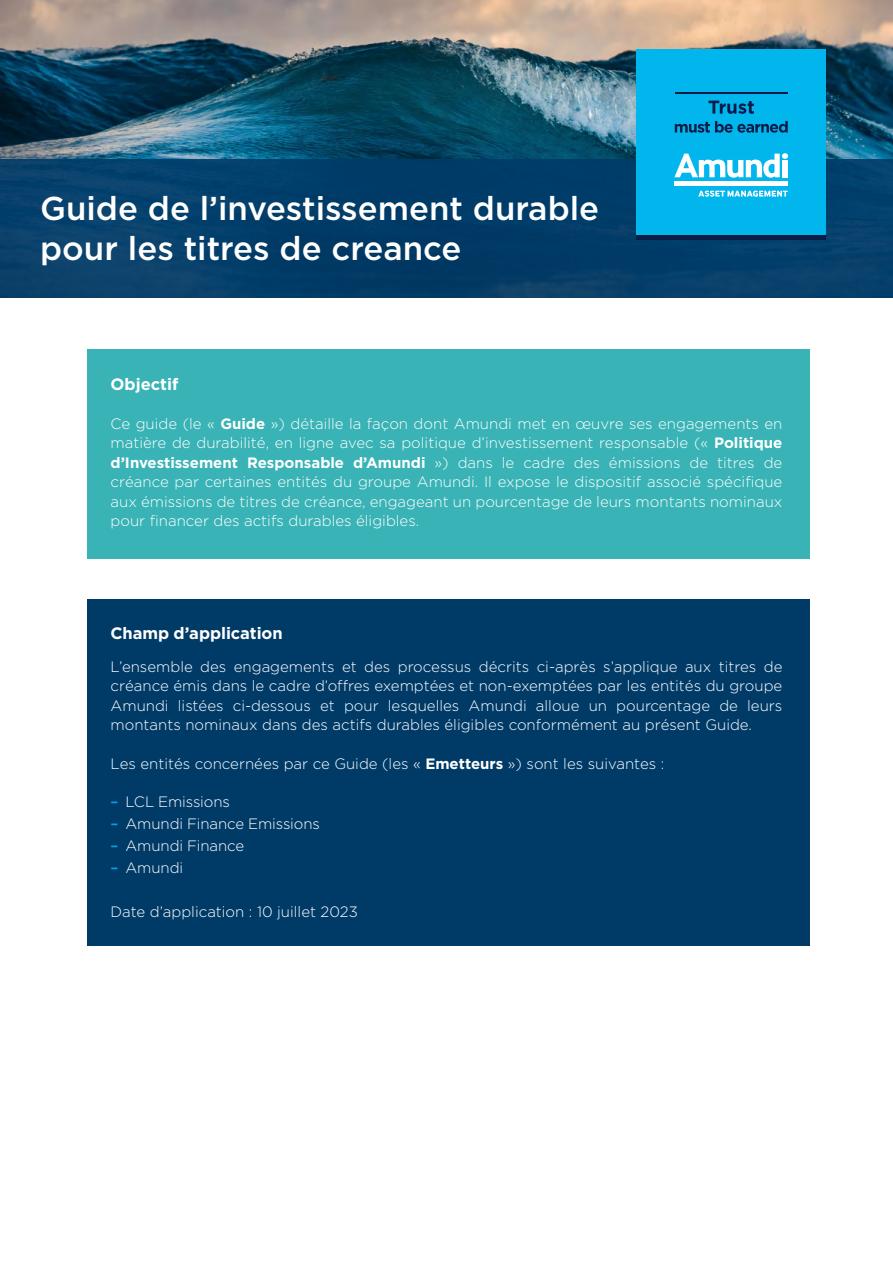
<style>
.page{position:relative;width:893px;height:1263px;background:#fff}
.page>*{position:absolute;margin:0;border:0;box-sizing:border-box;transform-origin:0 0}
.t1{font:500 33px/39.6px "Gotham HTF";color:#fff}
.t2{font:700 16.5px "Gotham HTF";color:#fff}
.t3{font:300 15px/19.5px "Gotham HTF";color:#fff;text-align:justify}
.s1{font-weight:700}
.s2{font-weight:500;color:#009fe3}
</style>
<div class="page">
<img style="left:0;top:0;width:893px;height:159px">
<div style="left:0;top:159px;width:893px;height:139px;background:#003b68"></div>
<div style="left:636px;top:49px;width:190px;height:191px;background:#00b6ed"></div>
<hr style="left:636px;top:236px;width:190px;height:4px;background:#0c1c49">
<hr style="left:675px;top:182px;width:113px;height:4px;background:#fff">
<svg style="left:674px;top:153px;width:114px;height:25px"></svg>
<div style="left:782px;top:160px;width:6px;height:17px;background:#fff"></div>
<svg style="left:698px;top:190px;width:90px;height:7px"></svg>
<hr style="left:675px;top:92px;width:113px;height:1px;background:#0c1c49">
<svg style="left:675px;top:121px;width:113px;height:12px"></svg>
<svg style="left:708px;top:101px;width:46px;height:13px"></svg>
<div style="left:87px;top:349px;width:723px;height:210px;background:#39b3b6"></div>
<div style="left:87px;top:599px;width:723px;height:347px;background:#003b68"></div>
<h1 class="t1" style="left:40px;top:188px;width:560px">Guide de l’investissement durable pour les titres de creance</h1>
<p class="t2" style="left:111px;top:374px;width:69px">Objectif</p>
<p class="t3" style="left:111px;top:414px;width:673px">Ce guide (le « <span class="s1">Guide</span> ») détaille la façon dont Amundi met en œuvre ses engagements en matière de durabilité, en ligne avec sa politique d’investissement responsable (« <span class="s1">Politique d’Investissement Responsable d’Amundi</span> ») dans le cadre des émissions de titres de créance par certaines entités du groupe Amundi. Il expose le dispositif associé spécifique aux émissions de titres de créance, engageant un pourcentage de leurs montants nominaux pour financer des actifs durables éligibles.</p>
<p class="t2" style="left:111px;top:624px;width:174px">Champ d’application</p>
<p class="t3" style="left:111px;top:656px;width:673px">L’ensemble des engagements et des processus décrits ci-après s’applique aux titres de créance émis dans le cadre d’offres exemptées et non-exemptées par les entités du groupe Amundi listées ci-dessous et pour lesquelles Amundi alloue un pourcentage de leurs montants nominaux dans des actifs durables éligibles conformément au présent Guide.</p>
<p class="t3" style="left:111px;top:754px;width:555px">Les entités concernées par ce Guide (les « <span class="s1">Emetteurs</span> ») sont les suivantes :</p>
<p class="t3" style="left:111px;top:791px;width:121px"><span class="s2">–</span> LCL Emissions</p>
<p class="t3" style="left:111px;top:814px;width:211px"><span class="s2">–</span> Amundi Finance Emissions</p>
<p class="t3" style="left:111px;top:836px;width:135px"><span class="s2">–</span> Amundi Finance</p>
<p class="t3" style="left:111px;top:858px;width:74px"><span class="s2">–</span> Amundi</p>
<p class="t3" style="left:111px;top:901px;width:249px">Date d’application : 10 juillet 2023</p>
</div>
